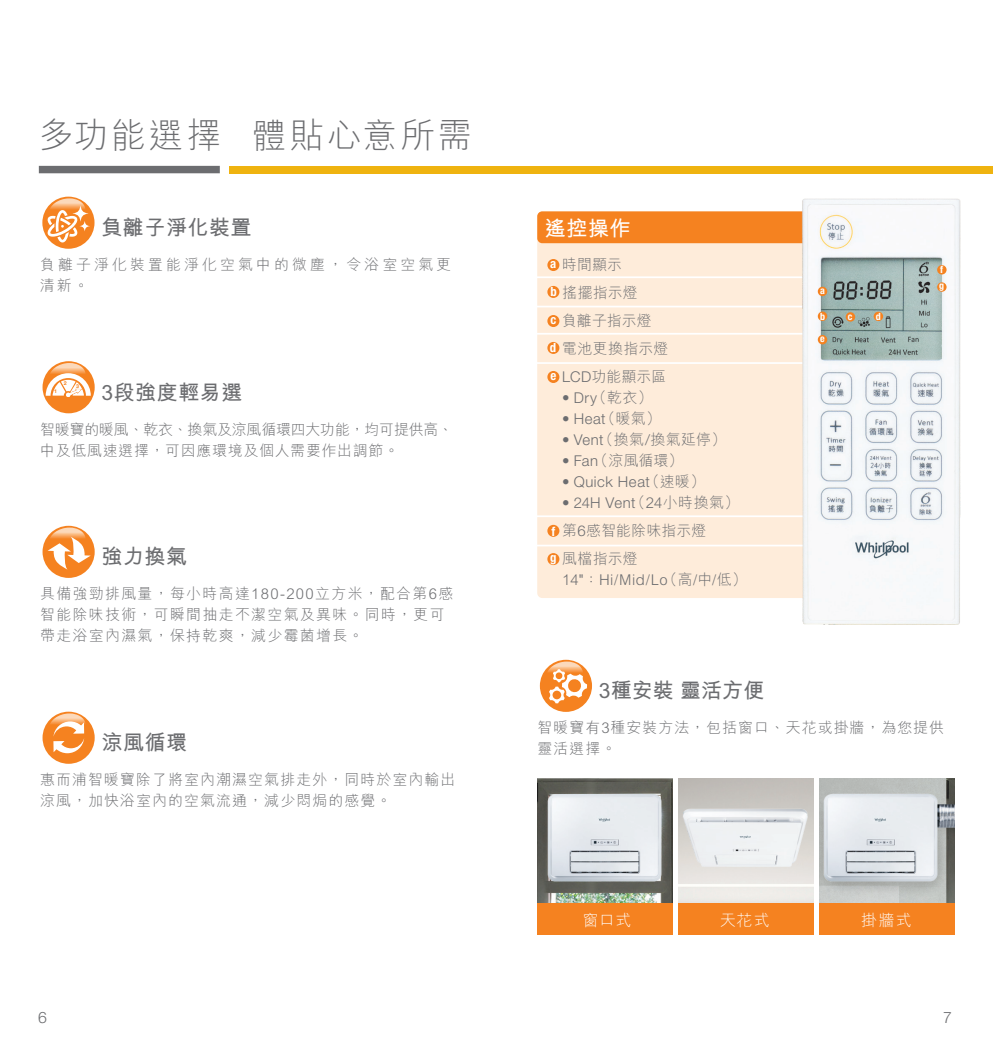
<style>
.page{position:relative;width:993px;height:1042px;background:#fff}
.page>*{position:absolute;margin:0;border:0;box-sizing:border-box;transform-origin:0 0}
.t1{font:300 35px "M Hei HK";letter-spacing:.07em;color:#6c6d70}
.t2{font:700 21px "M Hei HK";letter-spacing:.025em;color:#6c6d70}
.t3{font:700 21px "M Hei HK";letter-spacing:.005em;color:#6c6d70}
.t4{font:700 21px "M Hei HK";color:#fff}
.t5{font:300 15.75px "M Hei HK";letter-spacing:.065em;color:#fff}
.t6{font:300 15.75px "Helvetica Neue";color:#6c6d70}
.t7{font:300 14.88px/21px "M Hei HK";letter-spacing:.075em;color:#6c6d70}
.t8{font:300 14.88px/21px "M Hei HK";letter-spacing:-.01em;color:#6c6d70}
.t9{font:300 14.88px "Helvetica Neue";letter-spacing:.04em;color:#6c6d70}
.t10{font:300 14.88px/28px "M Hei HK";letter-spacing:.01em;color:#6c6d70}
.t11{font:300 14.88px/21px "M Hei HK";letter-spacing:.21em;color:#6c6d70}
.t12{font:700 condensed 12.78px/28px "Helvetica Neue";color:#fff;text-align:justify}
.t13{font:700 condensed 9.97px/15.9px "Helvetica Neue";color:#fff}
.t14{font:700 5.25px "Helvetica Neue";color:#f58220}
.s1{font-family:"Helvetica Neue"}
.s2{font-family:"M Hei HK"}
</style>
<div class="page">
<div style="left:537px;top:211px;width:417px;height:387px;background:#feecda;border-radius:5px"></div>
<div style="left:537px;top:211px;width:417px;height:32px;background:#f58220;border-radius:5px"></div>
<div style="left:229px;top:166px;width:763px;height:7px;background:#efb310"></div>
<div style="left:39px;top:166px;width:181px;height:7px;background:#6c6d70"></div>
<div style="left:539px;top:660px;width:53px;height:52px;background:#f58220;border-radius:50%"></div>
<div style="left:43px;top:361px;width:52px;height:52px;background:#f58220;border-radius:50%"></div>
<svg style="left:46px;top:363px;width:45px;height:34px"></svg>
<img style="left:537px;top:778px;width:135px;height:125px">
<img style="left:819px;top:778px;width:135px;height:125px">
<div style="left:537px;top:903px;width:135px;height:32px;background:#f58220"></div>
<div style="left:678px;top:903px;width:135px;height:32px;background:#f58220"></div>
<div style="left:818px;top:903px;width:136px;height:32px;background:#f58220"></div>
<div style="left:42px;top:197px;width:52px;height:52px;background:#f58220;border-radius:50%"></div>
<svg style="left:80px;top:221px;width:10px;height:10px"></svg>
<svg style="left:46px;top:198px;width:39px;height:44px"></svg>
<div style="left:43px;top:526px;width:52px;height:52px;background:#f58220;border-radius:50%"></div>
<svg style="left:48px;top:527px;width:43px;height:43px"></svg>
<div style="left:43px;top:712px;width:52px;height:52px;background:#f58220;border-radius:50%"></div>
<svg style="left:49px;top:713px;width:37px;height:40px"></svg>
<svg style="left:546px;top:661px;width:41px;height:42px"></svg>
<div style="left:547px;top:259px;width:12px;height:12px;background:#f58220;border-radius:50%"></div>
<div style="left:547px;top:286px;width:12px;height:12px;background:#f58220;border-radius:50%"></div>
<div style="left:547px;top:315px;width:12px;height:12px;background:#f58220;border-radius:50%"></div>
<div style="left:547px;top:342px;width:12px;height:12px;background:#f58220;border-radius:50%"></div>
<div style="left:547px;top:371px;width:12px;height:12px;background:#f58220;border-radius:50%"></div>
<div style="left:547px;top:525px;width:12px;height:12px;background:#f58220;border-radius:50%"></div>
<div style="left:547px;top:553px;width:12px;height:12px;background:#f58220;border-radius:50%"></div>
<hr style="left:534px;top:276px;width:285px;height:2px;background:#fff">
<hr style="left:534px;top:306px;width:285px;height:1px;background:#fff">
<hr style="left:534px;top:333px;width:285px;height:2px;background:#fff">
<hr style="left:534px;top:362px;width:285px;height:2px;background:#fff">
<hr style="left:534px;top:515px;width:285px;height:2px;background:#fff">
<hr style="left:534px;top:545px;width:285px;height:1px;background:#fff">
<img style="left:798px;top:198px;width:163px;height:427px">
<div style="left:817px;top:287px;width:10px;height:9px;background:#f58220;border-radius:50%"></div>
<svg style="left:817px;top:311px;width:10px;height:10px"></svg>
<div style="left:817px;top:335px;width:10px;height:9px;background:#f58220;border-radius:50%"></div>
<div style="left:845px;top:312px;width:9px;height:10px;background:#f58220;border-radius:50%"></div>
<div style="left:873px;top:312px;width:9px;height:9px;background:#f58220;border-radius:50%"></div>
<svg style="left:936px;top:265px;width:10px;height:9px"></svg>
<svg style="left:936px;top:282px;width:10px;height:10px"></svg>
<img style="left:682px;top:807px;width:126px;height:59px">
<svg style="left:739px;top:835px;width:11px;height:3px"></svg>
<img style="left:546px;top:792px;width:116px;height:91px">
<svg style="left:598px;top:816px;width:14px;height:6px"></svg>
<img style="left:822px;top:792px;width:115px;height:91px">
<svg style="left:874px;top:818px;width:12px;height:4px"></svg>
<h1 class="t1" style="left:39px;top:110px;width:435px">多功能選擇 體貼心意所需</h1>
<h2 class="t2" style="left:101px;top:212px;width:152px">負離子淨化裝置</h2>
<p class="t11" style="left:40px;top:254px;width:412px">負離子淨化裝置能淨化空氣中的微塵，令浴室空氣更清新。</p>
<p class="t14" style="left:64px;top:380px;width:4px">2</p>
<h2 class="t2" style="left:101px;top:377px;width:142px">3段強度輕易選</h2>
<p class="t8" style="left:40px;top:418px;width:414px">智暖寶的暖風、乾衣、換氣及涼風循環四大功能，均可提供高、中及低風速選擇，可因應環境及個人需要作出調節。</p>
<p class="t14" style="left:76px;top:382px;width:4px">3</p>
<p class="t14" style="left:54px;top:388px;width:4px">1</p>
<h2 class="t2" style="left:101px;top:541px;width:87px">強力換氣</h2>
<p class="t7" style="left:40px;top:583px;width:414px">具備強勁排風量，每小時高達180-200立方米，配合第6感智能除味技術，可瞬間抽走不潔空氣及異味。同時，更可帶走浴室內濕氣，保持乾爽，減少霉菌增長。</p>
<h2 class="t2" style="left:101px;top:727px;width:87px">涼風循環</h2>
<p class="t7" style="left:40px;top:769px;width:416px">惠而浦智暖寶除了將室內潮濕空氣排走外，同時於室內輸出涼風，加快浴室內的空氣流通，減少悶焗的感覺。</p>
<h2 class="t4" style="left:544px;top:213px;width:87px">遙控操作</h2>
<p class="t12" style="left:549px;top:250px;width:9px">a b c d e</p>
<p class="t10" style="left:562px;top:250px;width:108px">時間顯示<br>搖擺指示燈<br>負離子指示燈電池更換指示燈<br><span class="s1">LCD</span>功能顯示區</p>
<p class="t9" style="left:562px;top:389px;width:92px">• Dry<span class="s2">（乾衣）</span></p>
<p class="t9" style="left:562px;top:410px;width:100px">• Heat<span class="s2">（暖氣）</span></p>
<p class="t7" style="left:562px;top:429px;width:165px"><span class="s1">• Vent</span>（換氣<span class="s1">/</span>換氣延停）</p>
<p class="t7" style="left:562px;top:450px;width:123px"><span class="s1">• Fan</span>（涼風循環）</p>
<p class="t9" style="left:562px;top:473px;width:144px">• Quick Heat<span class="s2">（速暖）</span></p>
<p class="t9" style="left:562px;top:494px;width:178px">• 24H Vent<span class="s2">（24小時換氣）</span></p>
<p class="t10" style="left:562px;top:516px;width:145px">第<span class="s1">6</span>感智能除味指示燈風檔指示燈</p>
<p class="t7" style="left:562px;top:569px;width:186px">14"：Hi/Mid/Lo（高/中/低）</p>
<p class="t12" style="left:550px;top:518px;width:8px;line-height:26.2px">f g</p>
<p class="t13" style="left:819px;top:282px;width:6px">a</p>
<p class="t13" style="left:820px;top:308px;width:6px">b</p>
<p class="t13" style="left:819px;top:331px;width:6px">e</p>
<p class="t13" style="left:847px;top:308px;width:6px">c</p>
<p class="t13" style="left:875px;top:308px;width:6px">d</p>
<p class="t13" style="left:938px;top:261px;width:6px">f g</p>
<h2 class="t3" style="left:598px;top:675px;width:167px">3種安裝 靈活方便</h2>
<p class="t7" style="left:537px;top:717px;width:408px">智暖寶有3種安裝方法，包括窗口、天花或掛牆，為您提供靈活選擇。</p>
<p class="t5" style="left:582px;top:909px;width:50px">窗口式</p>
<p class="t5" style="left:719px;top:909px;width:51px">天花式</p>
<p class="t5" style="left:860px;top:909px;width:52px">掛牆式</p>
<p class="t6" style="left:38px;top:1007px;width:10px">6</p>
<p class="t6" style="left:942px;top:1007px;width:10px">7</p>
</div>
